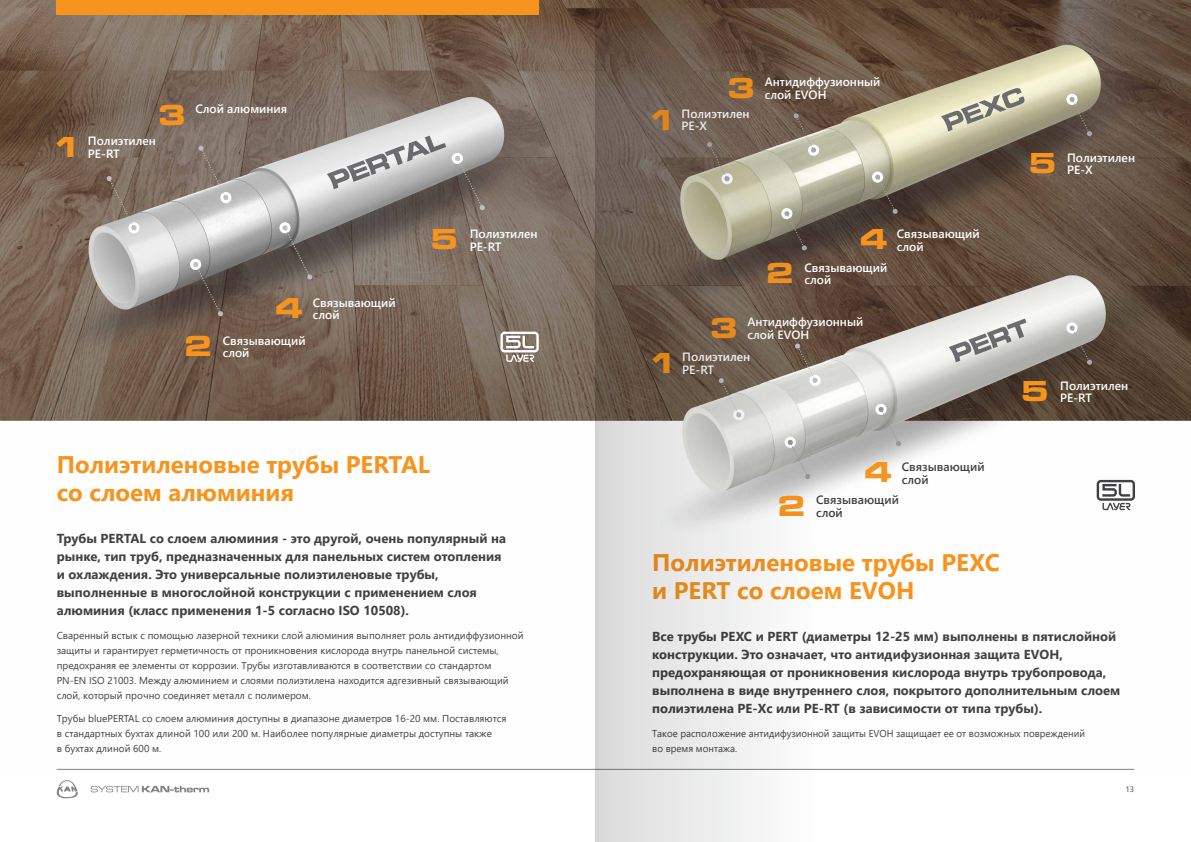
<style>
.page{position:relative;width:1191px;height:842px;background:#fff}
.page>*{position:absolute;margin:0;border:0;box-sizing:border-box;transform-origin:0 0}
.t1{font:30px "Microgramma D Bol Ext";color:#f7941e}
.t2{font:700 24px/28px "Segoe UI";color:#f7941e}
.t3{font:700 13px/18px "Segoe UI";color:#414042}
.t4{font:600 12px/12.8px "Segoe UI";color:#fff}
.t5{font:600 12px/12.8px "Segoe UI";color:#414042}
.t6{font:10px/15px "Segoe UI";color:#414042}
.t7{font:8px "Segoe UI";color:#414042}
</style>
<div class="page">
<svg style="left:57px;top:780px;width:21px;height:18px"></svg>
<svg style="left:91px;top:786px;width:118px;height:6px"></svg>
<img style="left:0;top:0;width:1191px;height:770px">
<div style="left:57px;top:0;width:482px;height:14px;background:#f7941e"></div>
<div style="left:128px;top:222px;width:12px;height:11px;background:#fff;border-radius:50%"></div>
<div style="left:220px;top:192px;width:11px;height:11px;background:#fff;border-radius:50%"></div>
<svg style="left:279px;top:222px;width:12px;height:11px"></svg>
<div style="left:452px;top:153px;width:11px;height:11px;background:#fff;border-radius:50%"></div>
<div style="left:190px;top:259px;width:11px;height:11px;background:#fff;border-radius:50%"></div>
<svg style="left:106px;top:176px;width:31px;height:55px;background:#8f8277"></svg>
<svg style="left:198px;top:145px;width:31px;height:55px;background:#958b84"></svg>
<svg style="left:282px;top:225px;width:31px;height:55px;background:#6f6966"></svg>
<svg style="left:454px;top:155px;width:31px;height:55px;background:#79716c"></svg>
<svg style="left:193px;top:262px;width:30px;height:55px;background:#665c57"></svg>
<svg style="left:500px;top:332px;width:39px;height:30px"></svg>
<hr style="left:57px;top:769px;width:1077px;height:1px;background:#808285">
<div style="left:808px;top:145px;width:11px;height:11px;background:#fff;border-radius:50%"></div>
<div style="left:809px;top:375px;width:11px;height:11px;background:#fff;border-radius:50%"></div>
<svg style="left:872px;top:171px;width:11px;height:12px"></svg>
<div style="left:875px;top:404px;width:11px;height:11px;background:#fff;border-radius:50%"></div>
<div style="left:1066px;top:322px;width:11px;height:12px;background:#fff;border-radius:50%"></div>
<div style="left:1066px;top:94px;width:11px;height:11px;background:#fff;border-radius:50%"></div>
<svg style="left:816px;top:343px;width:2px;height:40px"></svg>
<svg style="left:874px;top:174px;width:24px;height:40px"></svg>
<svg style="left:878px;top:406px;width:23px;height:40px"></svg>
<svg style="left:1069px;top:325px;width:23px;height:40px"></svg>
<svg style="left:1069px;top:97px;width:23px;height:40px"></svg>
<svg style="left:1096px;top:480px;width:39px;height:30px"></svg>
<svg style="left:595px;top:0;width:221px;height:842px"></svg>
<h1 class="t1" style="left:54px;top:126px;width:29px">1</h1>
<h1 class="t1" style="left:158px;top:95px;width:29px">3</h1>
<p class="t4" style="left:88px;top:133px;width:70px">Полиэтилен<br>PE-RT</p>
<p class="t4" style="left:195px;top:101px;width:93px">Слой алюминия</p>
<h1 class="t1" style="left:184px;top:326px;width:29px">2</h1>
<h1 class="t1" style="left:275px;top:287px;width:29px">4</h1>
<p class="t4" style="left:223px;top:333px;width:84px">Связывающий слой</p>
<p class="t4" style="left:313px;top:295px;width:84px">Связывающий слой</p>
<h1 class="t1" style="left:431px;top:219px;width:29px">5</h1>
<p class="t4" style="left:470px;top:226px;width:70px">Полиэтилен<br>PE-RT</p>
<h2 class="t2" style="left:57px;top:448px;width:375px">Полиэтиленовые трубы PERTAL со слоем алюминия</h2>
<p class="t3" style="left:57px;top:529px;width:451px">Трубы PERTAL со слоем алюминия - это другой, очень популярный на рынке, тип труб, предназначенных для панельных систем отопления и охлаждения. Это универсальные полиэтиленовые трубы, выполненные в многослойной конструкции с применением слоя алюминия (класс применения 1-5 согласно ISO 10508).</p>
<p class="t6" style="left:57px;top:627px;width:468px">Сваренный встык с помощью лазерной техники слой алюминия выполняет роль антидиффузионной защиты и гарантирует герметичность от проникновения кислорода внутрь панельной системы, предохраняя ее элементы от коррозии. Трубы изготавливаются в соответствии со стандартом<br>PN-EN ISO 21003. Между алюминием и слоями полиэтилена находится адгезивный связывающий слой, который прочно соединяет металл с полимером.</p>
<p class="t6" style="left:57px;top:710px;width:451px">Трубы bluePERTAL со слоем алюминия доступны в диапазоне диаметров 16-20 мм. Поставляются в стандартных бухтах длиной 100 или 200 м. Наиболее популярные диаметры доступны также<br>в бухтах длиной 600 м.</p>
<h1 class="t1" style="left:648px;top:99px;width:29px">1</h1>
<h1 class="t1" style="left:727px;top:67px;width:29px">3</h1>
<p class="t4" style="left:681px;top:106px;width:70px">Полиэтилен<br>PE-X</p>
<p class="t4" style="left:764px;top:74px;width:117px">Антидиффузионный слой EVOH</p>
<h1 class="t1" style="left:649px;top:343px;width:29px">1</h1>
<h1 class="t1" style="left:766px;top:253px;width:29px">2</h1>
<h1 class="t1" style="left:859px;top:219px;width:29px">4</h1>
<p class="t4" style="left:804px;top:260px;width:84px">Связывающий слой</p>
<p class="t4" style="left:897px;top:226px;width:84px">Связывающий слой</p>
<h1 class="t1" style="left:710px;top:308px;width:29px">3</h1>
<p class="t4" style="left:747px;top:315px;width:117px">Антидиффузионный слой EVOH</p>
<p class="t4" style="left:682px;top:350px;width:70px">Полиэтилен<br>PE-RT</p>
<h1 class="t1" style="left:777px;top:485px;width:29px">2</h1>
<h1 class="t1" style="left:864px;top:452px;width:29px">4</h1>
<p class="t5" style="left:901px;top:459px;width:84px">Связывающий слой</p>
<p class="t5" style="left:816px;top:492px;width:84px">Связывающий слой</p>
<h2 class="t2" style="left:652px;top:546px;width:349px">Полиэтиленовые трубы PEXC и PERT со слоем EVOH</h2>
<h1 class="t1" style="left:1029px;top:143px;width:29px">5</h1>
<p class="t4" style="left:1067px;top:150px;width:70px">Полиэтилен<br>PE-X</p>
<h1 class="t1" style="left:1021px;top:371px;width:29px">5</h1>
<p class="t4" style="left:1060px;top:378px;width:70px">Полиэтилен<br>PE-RT</p>
<p class="t3" style="left:652px;top:627px;width:470px">Все трубы PEXC и PERT (диаметры 12-25 мм) выполнены в пятислойной конструкции. Это означает, что антидифузионная защита EVOH, предохраняющая от проникновения кислорода внутрь трубопровода, выполнена в виде внутреннего слоя, покрытого дополнительным слоем полиэтилена PE-Xc или PE-RT (в зависимости от типа трубы).</p>
<p class="t6" style="left:652px;top:725px;width:434px">Такое расположение антидифузионной защиты EVOH защищает ее от возможных повреждений во время монтажа.</p>
<p class="t7" style="left:1125px;top:781px;width:10px">13</p>
</div>
